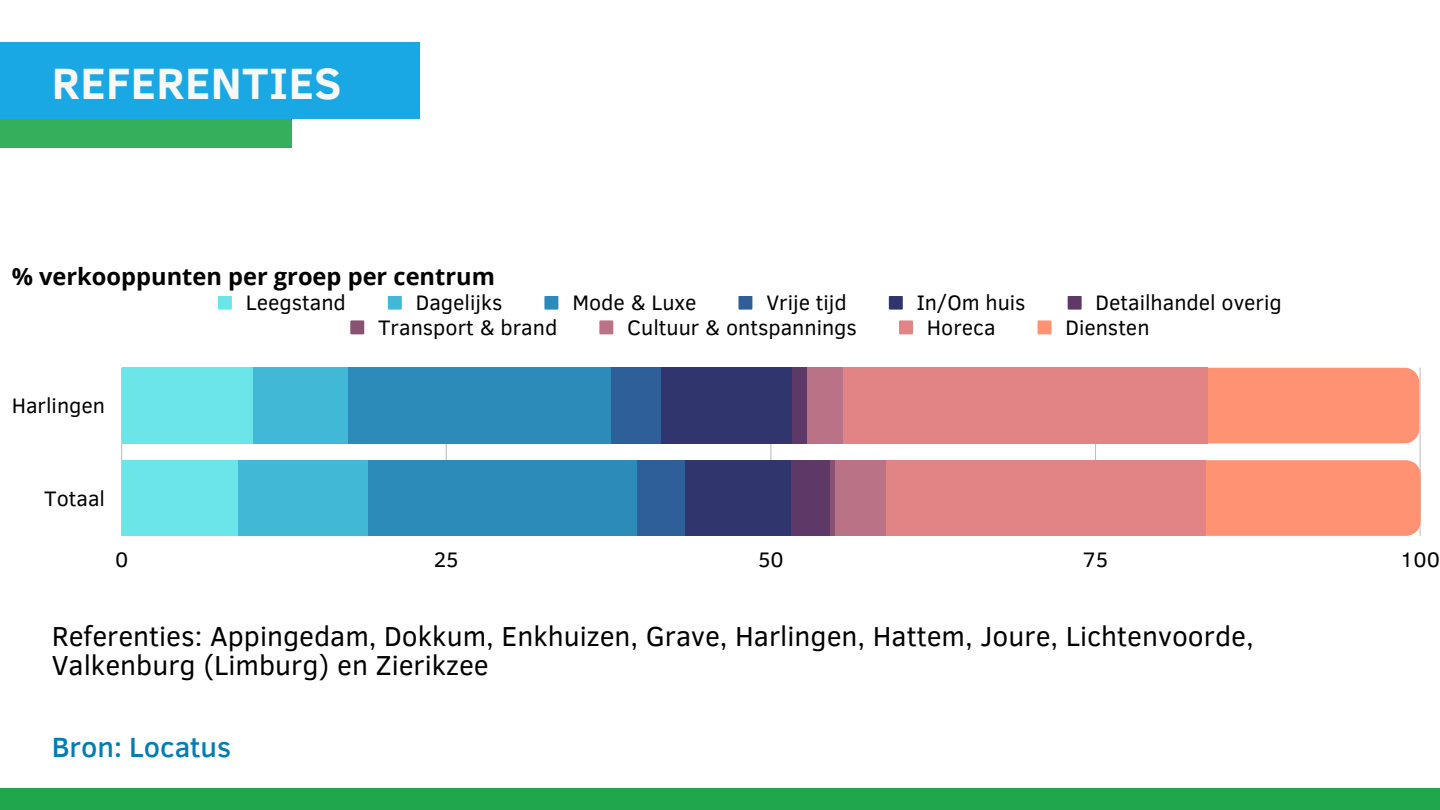
<style>
.page{position:relative;width:1440px;height:810px;background:#fff}
.page>*{position:absolute;margin:0;border:0;box-sizing:border-box;transform-origin:0 0}
.t1{font:700 45px "Clear Sans";letter-spacing:.01em;color:#f8f8f8}
.t2{font:500 28.6px "Clear Sans";color:#007db3}
.t3{font:28.2px/29.2px "Clear Sans";color:#000}
.t4{font:700 23.6px "Open Sans";color:#000}
.t5{font:21.5px "Clear Sans";color:#000}
</style>
<div class="page">
<div style="left:0;top:119px;width:292px;height:28px;background:#36af5d"></div>
<div style="left:0;top:42px;width:419px;height:77px;background:#1aa8e5"></div>
<div style="left:0;top:789px;width:1440px;height:21px;background:#20a64b"></div>
<div style="left:218px;top:296px;width:14px;height:14px;background:#6ce5e8"></div>
<div style="left:388px;top:296px;width:14px;height:14px;background:#41b8d5"></div>
<div style="left:544px;top:296px;width:14px;height:14px;background:#2d8bba"></div>
<div style="left:738px;top:296px;width:14px;height:14px;background:#2f5f98"></div>
<div style="left:889px;top:296px;width:14px;height:14px;background:#31356e"></div>
<div style="left:1068px;top:296px;width:14px;height:14px;background:#5e3967"></div>
<div style="left:350px;top:320px;width:14px;height:14px;background:#895273"></div>
<div style="left:599px;top:320px;width:14px;height:14px;background:#b97286"></div>
<div style="left:899px;top:320px;width:14px;height:14px;background:#e28385"></div>
<div style="left:1038px;top:320px;width:14px;height:14px;background:#fe9273"></div>
<svg style="left:121px;top:368px;width:1300px;height:168px;fill:#fe9273"></svg>
<svg style="left:1405px;top:368px;width:14px;height:75px"></svg>
<svg style="left:1406px;top:460px;width:15px;height:76px"></svg>
<div style="left:122px;top:368px;width:1086px;height:75px;background:#e28385"></div>
<div style="left:122px;top:460px;width:1083px;height:76px;background:#e28385"></div>
<div style="left:122px;top:368px;width:721px;height:75px;background:#b97286"></div>
<div style="left:122px;top:460px;width:763px;height:76px;background:#b97286"></div>
<div style="left:122px;top:368px;width:684px;height:75px;background:#5e3967"></div>
<div style="left:122px;top:460px;width:708px;height:76px;background:#5e3967"></div>
<div style="left:122px;top:368px;width:670px;height:75px;background:#31356e"></div>
<div style="left:122px;top:460px;width:669px;height:76px;background:#31356e"></div>
<div style="left:122px;top:368px;width:539px;height:75px;background:#2f5f98"></div>
<div style="left:122px;top:460px;width:562px;height:76px;background:#2f5f98"></div>
<div style="left:122px;top:368px;width:488px;height:75px;background:#2d8bba"></div>
<div style="left:122px;top:460px;width:514px;height:76px;background:#2d8bba"></div>
<div style="left:122px;top:368px;width:226px;height:75px;background:#41b8d5"></div>
<div style="left:122px;top:460px;width:245px;height:76px;background:#41b8d5"></div>
<div style="left:122px;top:368px;width:131px;height:75px;background:#6ce5e8"></div>
<div style="left:122px;top:460px;width:115px;height:76px;background:#6ce5e8"></div>
<h1 class="t1" style="left:52px;top:50px;width:291px">REFERENTIES</h1>
<p class="t4" style="left:12px;top:259px;width:485px">% verkooppunten per groep per centrum</p>
<p class="t5" style="left:12px;top:390px;width:95px">Harlingen</p>
<p class="t5" style="left:246px;top:287px;width:102px">Leegstand</p>
<p class="t5" style="left:416px;top:287px;width:88px">Dagelijks</p>
<p class="t5" style="left:572px;top:287px;width:126px">Mode &amp; Luxe</p>
<p class="t5" style="left:766px;top:287px;width:82px">Vrije tijd</p>
<p class="t5" style="left:917px;top:287px;width:110px">In/Om huis</p>
<p class="t5" style="left:1096px;top:287px;width:188px">Detailhandel overig</p>
<p class="t5" style="left:378px;top:312px;width:181px">Transport &amp; brand</p>
<p class="t5" style="left:627px;top:312px;width:231px">Cultuur &amp; ontspannings</p>
<p class="t5" style="left:927px;top:312px;width:70px">Horeca</p>
<p class="t5" style="left:1065px;top:312px;width:86px">Diensten</p>
<p class="t5" style="left:44px;top:482px;width:62px">Totaal</p>
<p class="t5" style="left:115px;top:543px;width:15px">0</p>
<p class="t5" style="left:434px;top:543px;width:26px">25</p>
<p class="t5" style="left:758px;top:543px;width:27px">50</p>
<p class="t5" style="left:1083px;top:543px;width:27px">75</p>
<p class="t5" style="left:1400px;top:543px;width:41px">100</p>
<h3 class="t3" style="left:52px;top:620px;width:1203px">Referenties: Appingedam, Dokkum, Enkhuizen, Grave, Harlingen, Hattem, Joure, Lichtenvoorde,<br>Valkenburg (Limburg) en Zierikzee</h3>
<h2 class="t2" style="left:52px;top:726px;width:181px">Bron: Locatus</h2>
</div>
